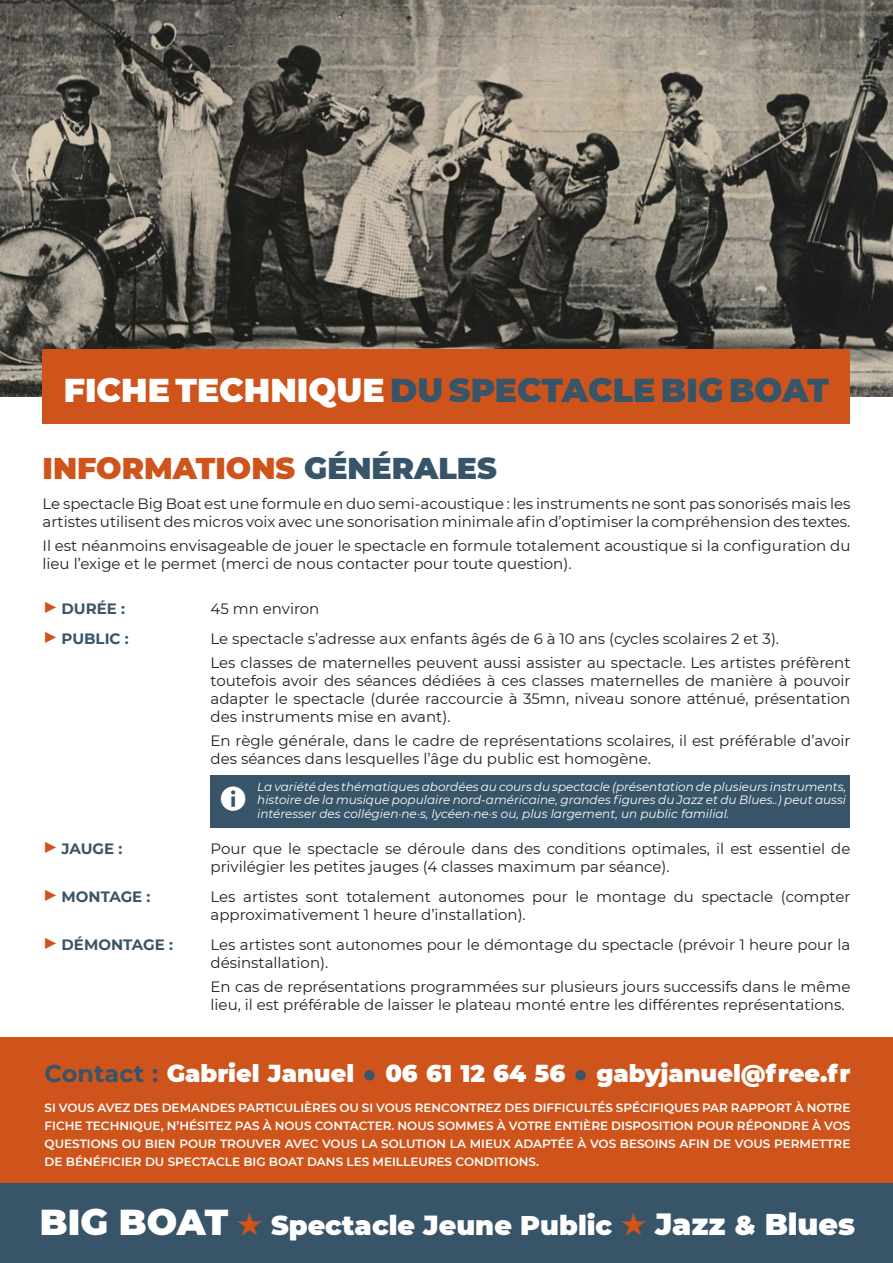
<style>
.page{position:relative;width:893px;height:1263px;background:#fff}
.page>*{position:absolute;margin:0;border:0;box-sizing:border-box;transform-origin:0 0}
.t1{font:37.5px "Modern Pictograms";color:#fff}
.t2{font:900 33px "Montserrat";color:#385469}
.t3{font:900 30px "Montserrat";color:#ce541b}
.t4{font:900 27px "Montserrat";color:#fff}
.t5{font:900 24px "Montserrat";color:#fff}
.t6{font:15px/18px "Montserrat";color:#231f20}
.t7{font:700 15px "Montserrat";color:#385469}
.t8{font:600 12px/18px "Montserrat";color:#fff;text-align:justify}
.t9{font:italic 12px/13.5px "Montserrat";color:#fff}
.s1{color:#fff}
.s2{color:#385469}
.s3{font-family:"Modern Pictograms";font-weight:400;font-size:27px;color:#ce541b}
.s4{font-weight:700;color:#385469}
.s5{font-family:"Arial";font-weight:400;color:#385469}
.s6{font-size:36px}
.s7{font-family:"Modern Pictograms";font-weight:400;font-size:36px;color:#ce541b}
.s8{font-size:30px}
</style>
<div class="page">
<div style="left:0;top:1037px;width:893px;height:157px;background:#ce541b"></div>
<img style="left:0;top:0;width:893px;height:396px">
<div style="left:210px;top:775px;width:640px;height:52px;background:#385469"></div>
<div style="left:43px;top:349px;width:807px;height:75px;background:#ce541b"></div>
<div style="left:0;top:1183px;width:893px;height:80px;background:#385469"></div>
<p class="t2" style="left:64px;top:366px;width:767px"><span class="s1">FICHE TECHNIQUE</span> DU SPECTACLE BIG BOAT</p>
<p class="t3" style="left:43px;top:446px;width:456px">INFORMATIONS <span class="s2">GÉNÉRALES</span></p>
<p class="t6" style="left:43px;top:494px;width:809px">Le spectacle Big Boat est une formule en duo semi-acoustique : les instruments ne sont pas sonorisés mais les artistes utilisent des micros voix avec une sonorisation minimale afin d’optimiser la compréhension des textes.</p>
<p class="t6" style="left:43px;top:536px;width:809px">Il est néanmoins envisageable de jouer le spectacle en formule totalement acoustique si la configuration du lieu l’exige et le permet (merci de nous contacter pour toute question).</p>
<p class="t7" style="left:43px;top:598px;width:84px"><span class="s3">&gt;</span> DURÉE :</p>
<p class="t6" style="left:211px;top:599px;width:110px">45 mn environ</p>
<p class="t7" style="left:43px;top:628px;width:88px"><span class="s3">&gt;</span> PUBLIC :</p>
<p class="t6" style="left:211px;top:629px;width:570px">Le spectacle s’adresse aux enfants âgés de 6 à 10 ans (cycles scolaires 2 et 3).</p>
<p class="t6" style="left:211px;top:653px;width:641px;text-align:justify">Les classes de maternelles peuvent aussi assister au spectacle. Les artistes préfèrent toutefois avoir des séances dédiées à ces classes maternelles de manière à pouvoir adapter le spectacle (durée raccourcie à 35mn, niveau sonore atténué, présentation des instruments mise en avant).</p>
<p class="t6" style="left:211px;top:731px;width:641px">En règle générale, dans le cadre de représentations scolaires, il est préférable d’avoir des séances dans lesquelles l’âge du public est homogène.</p>
<p class="t1" style="left:219px;top:780px;width:30px">=</p>
<p class="t9" style="left:257px;top:779px;width:590px">La variété des thématiques abordées au cours du spectacle (présentation de plusieurs instruments, histoire de la musique populaire nord-américaine, grandes figures du Jazz et du Blues..) peut aussi</p>
<p class="t9" style="left:257px;top:806px;width:474px">intéresser des collégien·ne·s, lycéen·ne·s ou, plus largement, un public familial.</p>
<p class="t7" style="left:43px;top:838px;width:81px"><span class="s3">&gt;</span> JAUGE :</p>
<p class="t6" style="left:211px;top:839px;width:641px">Pour que le spectacle se déroule dans des conditions optimales, il est essentiel de privilégier les petites jauges (4 classes maximum par séance).</p>
<p class="t7" style="left:43px;top:886px;width:110px"><span class="s3">&gt;</span> MONTAGE :</p>
<p class="t6" style="left:211px;top:887px;width:641px">Les artistes sont totalement autonomes pour le montage du spectacle (compter approximativement 1 heure d’installation).</p>
<p class="t7" style="left:43px;top:934px;width:132px"><span class="s3">&gt;</span> DÉMONTAGE :</p>
<p class="t6" style="left:211px;top:935px;width:641px">Les artistes sont autonomes pour le démontage du spectacle (prévoir 1 heure pour la désinstallation).</p>
<p class="t6" style="left:211px;top:977px;width:641px">En cas de représentations programmées sur plusieurs jours successifs dans le même lieu, il est préférable de laisser le plateau monté entre les différentes représentations.</p>
<p class="t5" style="left:45px;top:1055px;width:807px"><span class="s4">Contact :</span> Gabriel Januel <span class="s5">●</span> 06 61 12 64 56 <span class="s5">●</span> gabyjanuel@free.fr</p>
<p class="t8" style="left:45px;top:1098px;width:807px">SI VOUS AVEZ DES DEMANDES PARTICULIÈRES OU SI VOUS RENCONTREZ DES DIFFICULTÉS SPÉCIFIQUES PAR RAPPORT À NOTRE FICHE TECHNIQUE, N’HÉSITEZ PAS À NOUS CONTACTER. NOUS SOMMES À VOTRE ENTIÈRE DISPOSITION POUR RÉPONDRE À VOS QUESTIONS OU BIEN POUR TROUVER AVEC VOUS LA SOLUTION LA MIEUX ADAPTÉE À VOS BESOINS AFIN DE VOUS PERMETTRE DE BÉNÉFICIER DU SPECTACLE BIG BOAT DANS LES MEILLEURES CONDITIONS.</p>
<p class="t4" style="left:40px;top:1205px;width:817px"><span class="s6">BIG BOAT</span> <span class="s7">*</span> Spectacle Jeune Public <span class="s7">*</span> <span class="s8">Jazz</span> &amp; <span class="s8">Blues</span></p>
</div>
